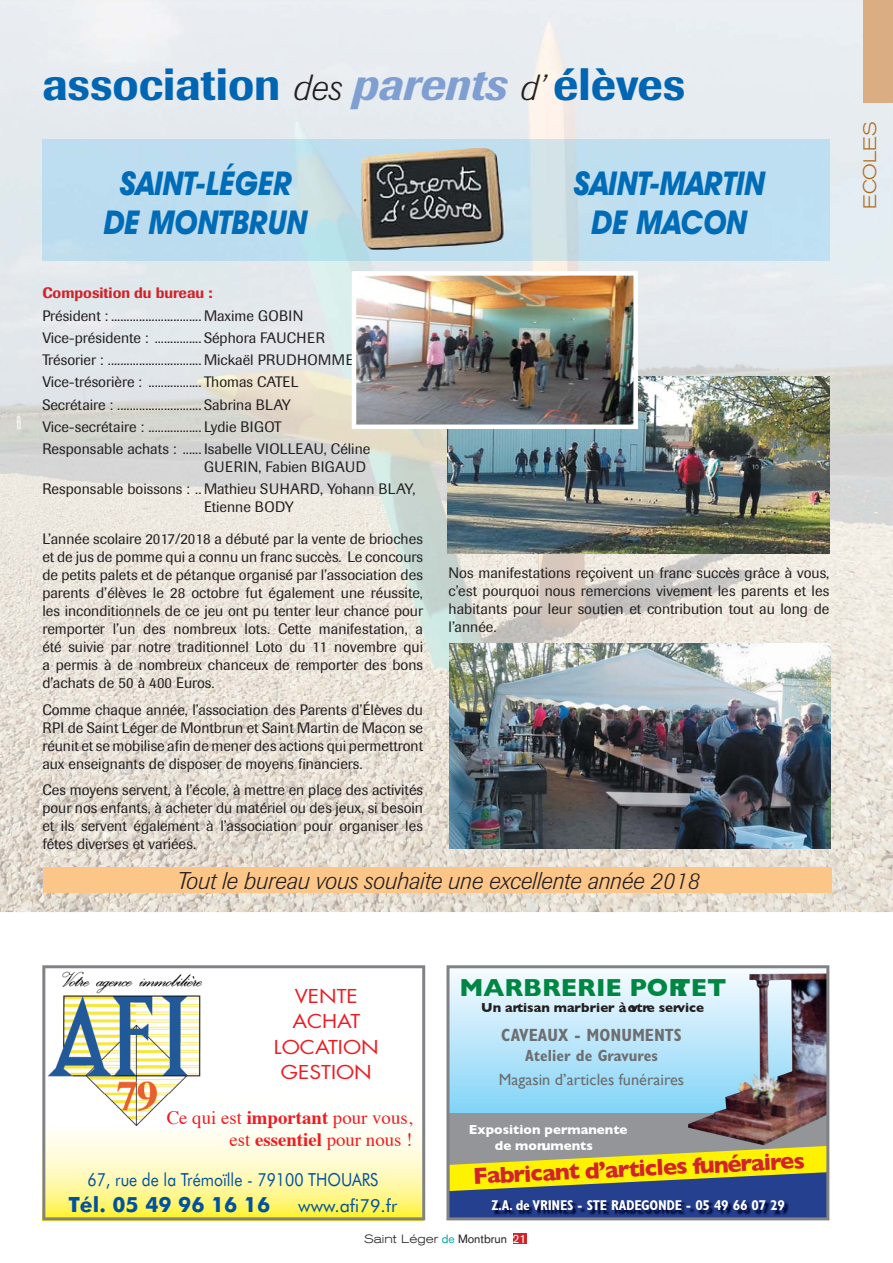
<style>
.page{position:relative;width:893px;height:1263px;background:#fff}
.page>*{position:absolute;margin:0;border:0;box-sizing:border-box;transform-origin:0 0}
.t1{font:500 45px "Imago";color:#0066b3}
.t2{font:italic 700 33px/39.6px "Avant Garde IT Cby BT";color:#006cb7;text-align:center;scale:.9 1}
.t3{font:700 25.2px "Gill Sans";color:#008643}
.t4{font:italic 300 24px "Imago";color:#231f20}
.t5{font:700 23.7px "Gill Sans";color:#d2232a}
.t6{font:700 21px "Futura BT";color:#00529f}
.t7{font:18.75px/22.6px "Times";color:#ed1c24;text-align:right}
.t8{font:18.6px/25.2px "Futura";color:#ed1c24;text-align:center;scale:1.13 1}
.t9{font:18px "Futura BT";color:#00529f;scale:.87 1}
.t10{font:18px "Futura BT";color:#00529f}
.t11{font:300 expanded 18px "Akzidenz Grotesk BE";color:#ac6a17}
.t12{font:700 condensed 17.7px "Gill Sans";color:#6d6e70}
.t13{font:16.2px "Gill Sans";color:#6d6e70}
.t14{font:700 condensed 16.2px "Gill Sans";color:#6d6e70}
.t15{font:15px/18px "Imago";color:#231f20;text-align:justify}
.t16{font:500 15px "Imago";color:#d2232a}
.t17{font:700 condensed 14.25px "Gill Sans";letter-spacing:-.02em;color:#fff}
.t18{font:700 13.35px/15.9px "Gill Sans";color:#fff}
.t19{font:700 13.35px "Gill Sans";color:#231f20}
.t20{font:300 expanded 12px "Akzidenz Grotesk BE";color:#231f20}
.s1{font-weight:300;font-style:italic;font-size:36px;color:#231f20}
.s2{font-style:italic;color:#7f9fd3}
.s3{font-weight:700}
.s4{font-weight:400;font-stretch:normal;color:#00aaa6}
.s5{font-weight:400;font-stretch:normal}
.s6{font-weight:400;font-stretch:normal;color:#fff}
</style>
<div class="page">
<div style="left:512px;top:1233px;width:14px;height:11px;background:#d2232a"></div>
<img style="left:0;top:159px;width:52px;height:753px">
<img style="left:790px;top:159px;width:102px;height:753px">
<img style="left:52px;top:260px;width:738px;height:652px">
<div style="left:863px;top:0;width:29px;height:102px;background:#daad83"></div>
<img style="left:359px;top:148px;width:147px;height:102px">
<img style="left:449px;top:643px;width:381px;height:205px">
<img style="left:447px;top:377px;width:382px;height:177px">
<img style="left:352px;top:271px;width:286px;height:158px">
<svg style="left:42px;top:965px;width:383px;height:255px"></svg>
<div style="left:43px;top:867px;width:788px;height:26px;background:#fdc689"></div>
<svg style="left:446px;top:965px;width:383px;height:255px;background:#9db1ad"></svg>
<h1 class="t1" style="left:42px;top:67px;width:644px">association <span class="s1">des</span> <span class="s2">parents</span> <span class="s1">d’</span> élèves</h1>
<h2 class="t2" style="left:104px;top:167px;width:228px">SAINT-LÉGER<br>DE MONTBRUN</h2>
<h2 class="t2" style="left:574px;top:167px;width:214px">SAINT-MARTIN<br>DE MACON</h2>
<p class="t16" style="left:42px;top:288px;width:171px">Composition du bureau :</p>
<p class="t15" style="left:42px;top:306px;width:329px;line-height:22.2px;text-align:left">Président : ............................. Maxime GOBIN Vice-présidente : ............... Séphora FAUCHER Trésorier : .............................. Mickaël PRUDHOMME Vice-trésorière : ................. Thomas CATEL<br>Secrétaire : ........................... Sabrina BLAY Vice-secrétaire : ................. Lydie BIGOT<br>Responsable achats : ...... Isabelle VIOLLEAU, Céline</p>
<p class="t15" style="left:42px;top:457px;width:374px;line-height:22.2px;text-indent:162px">GUERIN, Fabien BIGAUD<br>Responsable boissons : .. Mathieu SUHARD, Yohann BLAY,</p>
<p class="t15" style="left:204px;top:500px;width:91px">Etienne BODY</p>
<p class="t15" style="left:42px;top:532px;width:382px">L’année scolaire 2017/2018 a débuté par la vente de brioches et de jus de pomme qui a connu un franc succès. Le concours de petits palets et de pétanque organisé par l’association des parents d’élèves le 28 octobre fut également une réussite, les inconditionnels de ce jeu ont pu tenter leur chance pour remporter l’un des nombreux lots. Cette manifestation, a été suivie par notre traditionnel Loto du 11 novembre qui a permis à de nombreux chanceux de remporter des bons d’achats de 50 à 400 Euros.</p>
<p class="t15" style="left:42px;top:702px;width:382px">Comme chaque année, l’association des Parents d’Élèves du RPI de Saint Léger de Montbrun et Saint Martin de Macon se réunit et se mobilise afin de mener des actions qui permettront aux enseignants de disposer de moyens financiers.</p>
<p class="t15" style="left:42px;top:783px;width:382px">Ces moyens servent, à l’école, à mettre en place des activités pour nos enfants, à acheter du matériel ou des jeux, si besoin et ils servent également à l’association pour organiser les fêtes diverses et variées.</p>
<p class="t15" style="left:448px;top:565px;width:382px">Nos manifestations reçoivent un franc succès grâce à vous, c’est pourquoi nous remercions vivement les parents et les habitants pour leur soutien et contribution tout au long de l’année.</p>
<h3 class="t4" style="left:176px;top:872px;width:524px">Tout le bureau vous souhaite une excellente année 2018</h3>
<p class="t11" style="left:862px;top:209px;width:90px;rotate:-90deg">ECOLES</p>
<p class="t8" style="left:274px;top:985px;width:94px">VENTE<br>ACHAT<br>LOCATION<br>GESTION</p>
<p class="t7" style="left:167px;top:1108px;width:247px">Ce qui est <span class="s3">important</span> pour vous, est <span class="s3">essentiel</span> pour nous !</p>
<p class="t9" style="left:87px;top:1171px;width:336px">67, rue de la Trémoïlle - 79100 THOUARS</p>
<h3 class="t6" style="left:68px;top:1194px;width:203px">Tél. 05 49 96 16 16</h3>
<p class="t10" style="left:298px;top:1196px;width:101px">www.afi79.fr</p>
<h3 class="t3" style="left:459px;top:973px;width:268px">MARBRERIE PORTET</h3>
<p class="t19" style="left:481px;top:999px;width:224px">Un artisan marbrier à votre service</p>
<p class="t12" style="left:501px;top:1029px;width:182px">CAVEAUX - MONUMENTS</p>
<p class="t14" style="left:525px;top:1049px;width:134px">Atelier de Gravures</p>
<p class="t13" style="left:499px;top:1070px;width:187px">Magasin d’articles funéraires</p>
<p class="t18" style="left:495px;top:1121px;width:134px;text-indent:-26px">Exposition permanente de monuments</p>
<h3 class="t5" style="left:472px;top:1163px;width:333px;rotate:-3deg">Fabricant d’articles funéraires</h3>
<p class="t17" style="left:491px;top:1200px;width:295px">Z.A. de VRINES - STE RADEGONDE - 05 49 66 07 29</p>
<p class="t20" style="left:364px;top:1234px;width:164px">Saint Léger <span class="s4">de</span> <span class="s5">Montbrun</span> <span class="s6">21</span></p>
</div>
